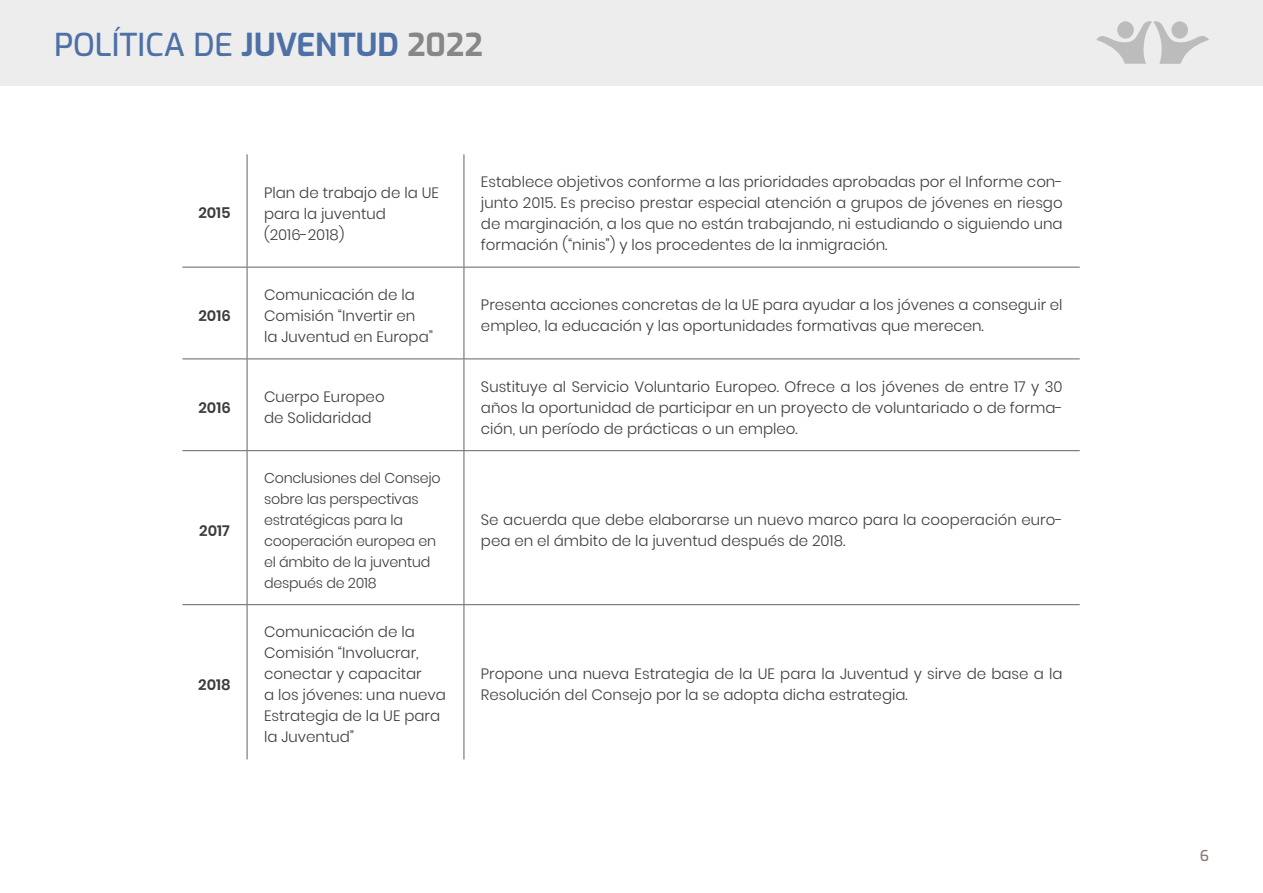
<style>
.page{position:relative;width:1263px;height:893px;background:#fff}
.page>*{position:absolute;margin:0;border:0;box-sizing:border-box;transform-origin:0 0}
.t1{font:500 31.5px "Exo";color:#4d70a6}
.t2{font:300 15px/21px "Poppins";color:#3c3c3b}
.t3{font:600 15px "Poppins";color:#3c3c3b}
.t4{font:500 15px "Exo";color:#867b77}
.t5{font:300 14.25px/21px "Poppins";letter-spacing:-.015em;color:#3c3c3b}
.s1{font-weight:700}
.s2{font-weight:700;color:#878787}
</style>
<div class="page">
<hr style="left:247px;top:154px;width:1px;height:113px;background:#646363">
<hr style="left:247px;top:267px;width:1px;height:92px;background:#646363">
<hr style="left:247px;top:359px;width:1px;height:91px;background:#646363">
<hr style="left:247px;top:451px;width:1px;height:153px;background:#646363">
<hr style="left:247px;top:605px;width:1px;height:154px;background:#646363">
<hr style="left:182px;top:267px;width:65px;height:1px;background:#646363">
<hr style="left:247px;top:267px;width:217px;height:1px;background:#646363">
<hr style="left:182px;top:359px;width:65px;height:1px;background:#646363">
<hr style="left:247px;top:359px;width:217px;height:1px;background:#646363">
<hr style="left:182px;top:450px;width:65px;height:1px;background:#646363">
<hr style="left:247px;top:450px;width:217px;height:1px;background:#646363">
<hr style="left:182px;top:604px;width:65px;height:1px;background:#646363">
<hr style="left:247px;top:604px;width:217px;height:1px;background:#646363">
<hr style="left:464px;top:267px;width:616px;height:1px;background:#646363">
<hr style="left:464px;top:359px;width:616px;height:1px;background:#646363">
<hr style="left:464px;top:450px;width:616px;height:1px;background:#646363">
<hr style="left:464px;top:604px;width:616px;height:1px;background:#646363">
<hr style="left:464px;top:154px;width:1px;height:113px;background:#646363">
<hr style="left:464px;top:267px;width:1px;height:92px;background:#646363">
<hr style="left:464px;top:359px;width:1px;height:91px;background:#646363">
<hr style="left:464px;top:451px;width:1px;height:153px;background:#646363">
<hr style="left:464px;top:605px;width:1px;height:154px;background:#646363">
<div style="left:0;top:0;width:1263px;height:85px;background:#ededed"></div>
<svg style="left:1096px;top:21px;width:113px;height:43px"></svg>
<h1 class="t1" style="left:54px;top:22px;width:430px">POLÍTICA DE <span class="s1">JUVENTUD</span> <span class="s2">2022</span></h1>
<p class="t3" style="left:198px;top:204px;width:34px">2015</p>
<p class="t3" style="left:198px;top:307px;width:34px">2016</p>
<p class="t2" style="left:264px;top:182px;width:176px">Plan de trabajo de la UE para la juventud (2016-2018)</p>
<p class="t2" style="left:481px;top:171px;width:583px;text-align:justify">Establece objetivos conforme a las prioridades aprobadas por el Informe con&shy;junto 2015. Es preciso prestar especial atención a grupos de jóvenes en riesgo de marginación, a los que no están trabajando, ni estudiando o siguiendo una formación (“ninis”) y los procedentes de la inmigración.</p>
<p class="t2" style="left:264px;top:284px;width:170px">Comunicación de la<br>Comisión “Invertir en<br>la Juventud en Europa”</p>
<p class="t2" style="left:481px;top:295px;width:583px">Presenta acciones concretas de la UE para ayudar a los jóvenes a conseguir el empleo, la educación y las oportunidades formativas que merecen.</p>
<p class="t3" style="left:198px;top:399px;width:34px">2016</p>
<p class="t2" style="left:264px;top:386px;width:122px">Cuerpo Europeo de Solidaridad</p>
<p class="t2" style="left:481px;top:376px;width:583px;text-align:justify">Sustituye al Servicio Voluntario Europeo. Ofrece a los jóvenes de entre 17 y 30 años la oportunidad de participar en un proyecto de voluntariado o de forma&shy;ción, un período de prácticas o un empleo.</p>
<p class="t3" style="left:199px;top:522px;width:32px">2017</p>
<p class="t3" style="left:198px;top:676px;width:34px">2018</p>
<p class="t5" style="left:264px;top:467px;width:178px">Conclusiones del Consejo sobre las perspectivas estratégicas para la cooperación europea en el ámbito de la juventud después de 2018</p>
<p class="t2" style="left:264px;top:622px;width:183px">Comunicación de la<br>Comisión “Involucrar, conectar y capacitar<br>a los jóvenes: una nueva<br>Estrategia de la UE para la Juventud”</p>
<p class="t2" style="left:481px;top:509px;width:583px">Se acuerda que debe elaborarse un nuevo marco para la cooperación euro&shy;pea en el ámbito de la juventud después de 2018.</p>
<p class="t2" style="left:481px;top:664px;width:583px">Propone una nueva Estrategia de la UE para la Juventud y sirve de base a la<br>Resolución del Consejo por la se adopta dicha estrategia.</p>
<p class="t4" style="left:1200px;top:845px;width:11px">6</p>
</div>
